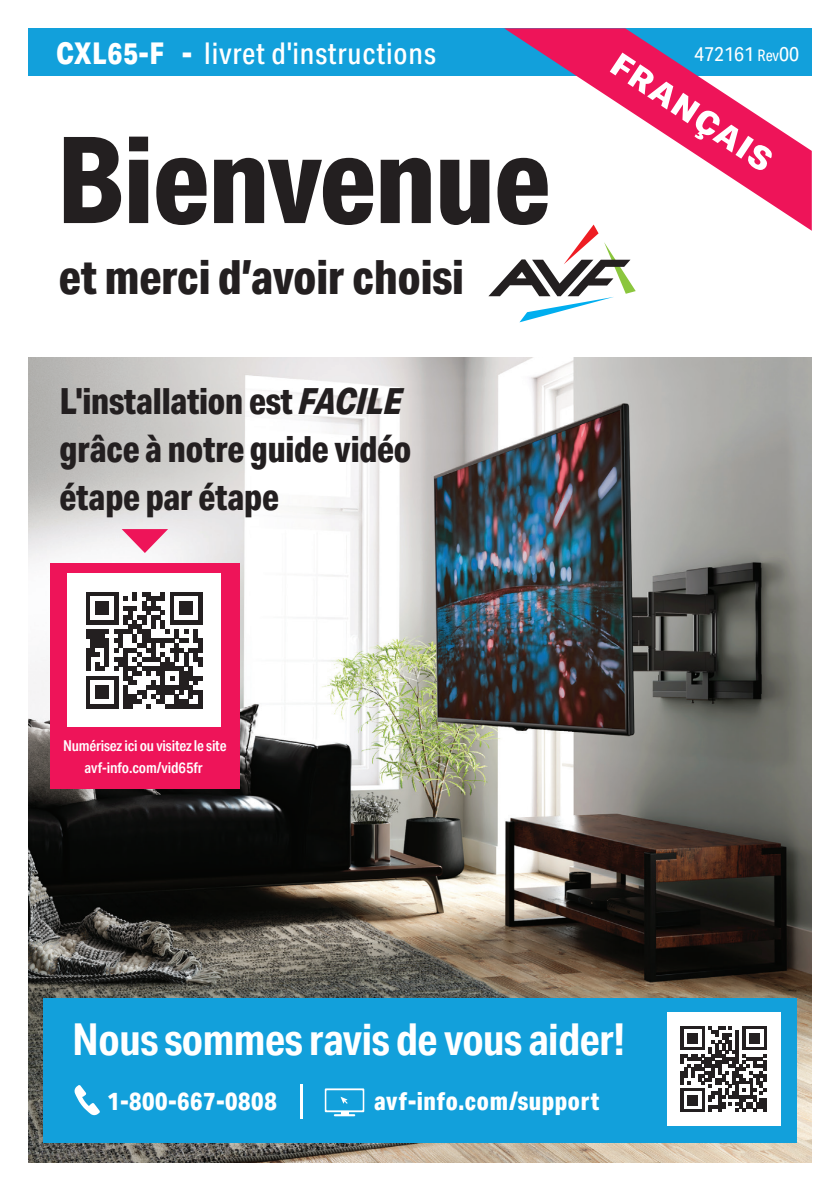
<style>
.page{position:relative;width:840px;height:1191px;background:#fff}
.page>*{position:absolute;margin:0;border:0;box-sizing:border-box;transform-origin:0 0}
.t1{font:800 120.6px "Aktiv Grotesk Cd Deva";letter-spacing:-.005em;color:#231f20}
.t2{font:800 47.2px "Aktiv Grotesk Cd Deva";color:#231f20}
.t3{font:700 44px "Aktiv Grotesk Cd Deva";letter-spacing:-.01em;color:#fff}
.t4{font:800 36px/48px "Aktiv Grotesk Cd Deva";letter-spacing:-.005em;color:#231f20}
.t5{font:800 32px "Aktiv Grotesk Cd Deva";color:#fff;scale:1.29 1}
.t6{font:500 30px "Aktiv Grotesk Cd Deva";letter-spacing:.025em;color:#fff}
.t7{font:800 25px "Aktiv Grotesk Cd Deva";letter-spacing:.025em;color:#fff}
.t8{font:20px "Aktiv Grotesk Cd Deva";color:#fff}
.t9{font:600 15px/22.2px "Aktiv Grotesk Cd Deva";letter-spacing:-.01em;color:#fff;text-align:center}
.s1{font-weight:800}
.s2{font-size:16px}
.s3{font-style:italic}
</style>
<div class="page">
<img style="left:29px;top:358px;width:782px;height:804px">
<div style="left:44px;top:998px;width:752px;height:144px;background:#12a0db"></div>
<div style="left:666px;top:1012px;width:113px;height:113px;background:#fff"></div>
<svg style="left:680px;top:1026px;width:86px;height:86px"></svg>
<hr style="left:334px;top:1114px;width:21px;height:2px;background:#fff">
<svg style="left:324px;top:1088px;width:40px;height:27px"></svg>
<svg style="left:74px;top:1085px;width:26px;height:30px"></svg>
<div style="left:50px;top:563px;width:189px;height:225px;background:#ee1459"></div>
<hr style="left:300px;top:1084px;width:2px;height:35px;background:#fff">
<svg style="left:122px;top:529px;width:46px;height:24px"></svg>
<svg style="left:488px;top:231px;width:147px;height:91px"></svg>
<div style="left:29px;top:28px;width:782px;height:47px;background:#12a0db"></div>
<svg style="left:504px;top:28px;width:307px;height:203px"></svg>
<div style="left:67px;top:573px;width:154px;height:154px;background:#fff"></div>
<svg style="left:86px;top:592px;width:116px;height:116px"></svg>
<p class="t6" style="left:56px;top:30px;width:380px"><span class="s1">CXL65-F -</span> livret d'instructions</p>
<p class="t5" style="left:628px;top:38px;width:146px;rotate:34deg">FRANÇAIS</p>
<p class="t8" style="left:693px;top:40px;width:106px">472161 <span class="s2">Rev</span>00</p>
<p class="t1" style="left:56px;top:82px;width:495px">Bienvenue</p>
<p class="t2" style="left:59px;top:238px;width:406px">et merci d’avoir choisi</p>
<p class="t4" style="left:60px;top:377px;width:353px">L'installation est <span class="s3">FACILE </span>grâce à notre guide vidéo étape par étape</p>
<p class="t9" style="left:63px;top:734px;width:165px">Numérisez ici ou visitez le site avf-info.com/vid65fr</p>
<p class="t3" style="left:72px;top:1004px;width:553px">Nous sommes ravis de vous aider!</p>
<p class="t7" style="left:107px;top:1080px;width:171px">1-800-667-0808</p>
<p class="t7" style="left:374px;top:1080px;width:226px">avf-info.com/support</p>
</div>
